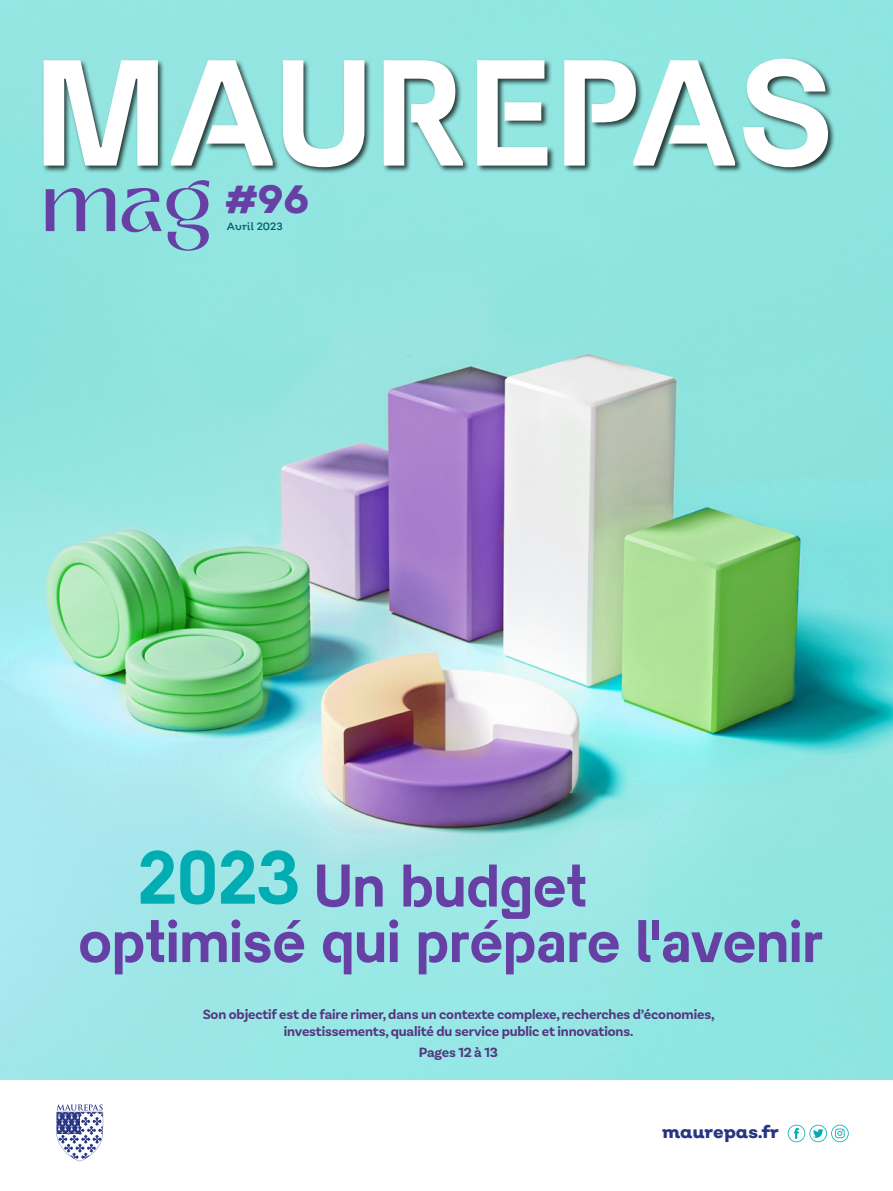
<style>
.page{position:relative;width:893px;height:1191px;background:#fff}
.page>*{position:absolute;margin:0;border:0;box-sizing:border-box;transform-origin:0 0}
.t1{font:700 150.45px "Terminal Guise";letter-spacing:.025em;color:#fff}
.t2{font:700 75px "Terminal Guise";color:#00adb3}
.t3{font:500 72.45px "Zolina";color:#6740a6}
.t4{font:700 60px/55.5px "Terminal Guise";color:#6740a6;text-align:center}
.t5{font:800 38.85px "Nutmeg Headline";color:#6740a6}
.t6{font:800 17.25px "Nutmeg Headline";color:#283583}
.t7{font:700 14.1px/17px "Basic Sans";letter-spacing:-.01em;color:#563681;text-align:center}
.t8{font:10.5px "Nutmeg Headline";color:#005f6e}
</style>
<div class="page">
<img style="left:0;top:0;width:893px;height:1079px">
<svg style="left:788px;top:1124px;width:61px;height:18px"></svg>
<svg style="left:56px;top:1104px;width:48px;height:57px"></svg>
<div style="left:42px;top:57px;width:794px;height:117px;background:#000;opacity:.75"></div>
<h1 class="t1" style="left:35px;top:21px;width:799px">MAUREPAS</h1>
<h3 class="t3" style="left:42px;top:158px;width:169px">mag</h3>
<h3 class="t5" style="left:225px;top:174px;width:86px">#96</h3>
<p class="t8" style="left:227px;top:220px;width:57px">Avril 2023</p>
<h2 class="t2" style="left:138px;top:831px;width:164px">2023</h2>
<h3 class="t4" style="left:78px;top:857px;width:746px">Un budget<br>optimisé qui prépare l'avenir</h3>
<p class="t7" style="left:203px;top:1005px;width:513px">Son objectif est de faire rimer, dans un contexte complexe, recherches d’économies, investissements, qualité du service public et innovations.</p>
<p class="t7" style="left:419px;top:1043px;width:81px">Pages 12 à 13</p>
<p class="t6" style="left:662px;top:1121px;width:118px">maurepas.fr</p>
</div>
